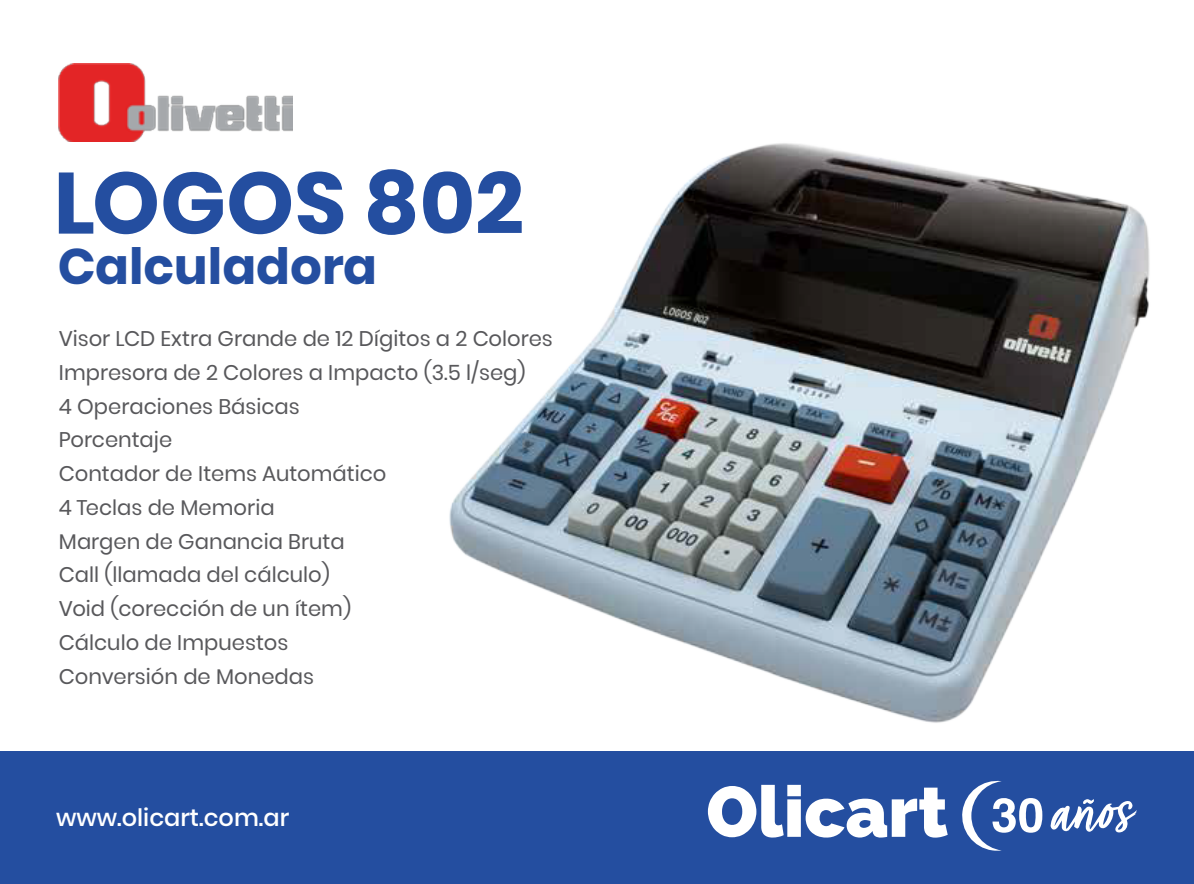
<style>
.page{position:relative;width:1194px;height:884px;background:#fff}
.page>*{position:absolute;margin:0;border:0;box-sizing:border-box;transform-origin:0 0}
.t1{font:700 86.4px "Poppins";color:#244ea0}
.t2{font:700 50px "Poppins";color:#244ea0}
.t3{font:500 24px "Poppins";color:#fff}
.t4{font:21.2px/33.8px "Poppins";color:#58585b}
</style>
<div class="page">
<img style="left:449px;top:143px;width:701px;height:580px">
<img style="left:59px;top:64px;width:234px;height:77px">
<div style="left:0;top:751px;width:1194px;height:133px;background:#244ea0"></div>
<svg style="left:1050px;top:799px;width:87px;height:33px"></svg>
<svg style="left:708px;top:785px;width:240px;height:53px"></svg>
<svg style="left:962px;top:780px;width:80px;height:71px"></svg>
<h1 class="t1" style="left:54px;top:153px;width:472px">LOGOS 802</h1>
<h2 class="t2" style="left:58px;top:238px;width:321px">Calculadora</h2>
<p class="t4" style="left:59px;top:322px;width:495px">Visor LCD Extra Grande de 12 Dígitos a 2 Colores<br>Impresora de 2 Colores a Impacto (3.5 l/seg)<br>4 Operaciones Básicas<br>Porcentaje<br>Contador de Items Automático<br>4 Teclas de Memoria<br>Margen de Ganancia Bruta<br>Call (llamada del cálculo)<br>Void (corección de un ítem)<br>Cálculo de Impuestos<br>Conversión de Monedas</p>
<p class="t3" style="left:56px;top:803px;width:235px">www.olicart.com.ar</p>
</div>
